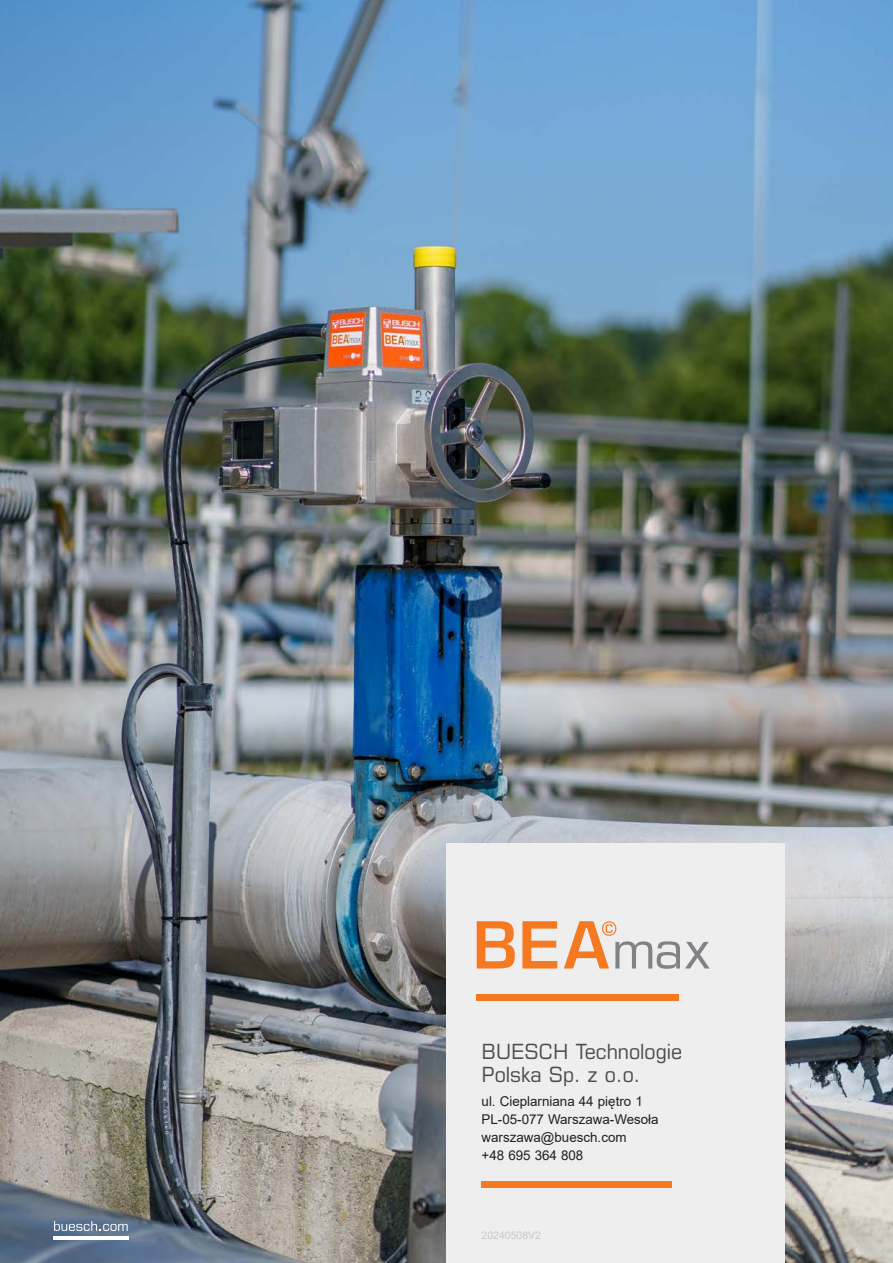
<style>
.page{position:relative;width:893px;height:1263px;background:#fff}
.page>*{position:absolute;margin:0;border:0;box-sizing:border-box;transform-origin:0 0}
.Adresse_Üb{font:21px "Eurostile LT Pro";color:#4b4c4d;scale:.95 1}
._3__Fliesstext{font:13.5px "Arial";color:#231f20}
.t1{font:10.5px "Arial";color:#c7c8ca}
</style>
<div class="page">
<img style="left:0;top:0;width:893px;height:1263px">
<div style="left:446px;top:844px;width:339px;height:419px;background:#eeeeef"></div>
<div style="left:477px;top:994px;width:202px;height:7px;background:#f47921"></div>
<svg style="left:54px;top:1221px;width:74px;height:10px"></svg>
<hr style="left:53px;top:1236px;width:76px;height:3px;background:#fff">
<div style="left:482px;top:1181px;width:190px;height:7px;background:#f47921"></div>
<svg style="left:477px;top:921px;width:38px;height:47px"></svg>
<svg style="left:522px;top:921px;width:35px;height:47px"></svg>
<svg style="left:564px;top:921px;width:146px;height:47px"></svg>
<p class="Adresse_Üb" style="left:482px;top:1039px;width:213px">BUESCH Technologie</p>
<p class="Adresse_Üb" style="left:482px;top:1061px;width:169px">Polska Sp. z o.o.</p>
<p class="_3__Fliesstext" style="left:482px;top:1092px;width:163px">ul. Cieplarniana 44 piętro 1</p>
<p class="_3__Fliesstext" style="left:482px;top:1110px;width:179px">PL-05-077 Warszawa-Wesoła</p>
<p class="_3__Fliesstext" style="left:482px;top:1128px;width:147px">warszawa@buesch.com</p>
<p class="_3__Fliesstext" style="left:482px;top:1146px;width:103px">+48 695 364 808</p>
<p class="t1" style="left:482px;top:1228px;width:61px">20240508V2</p>
</div>
